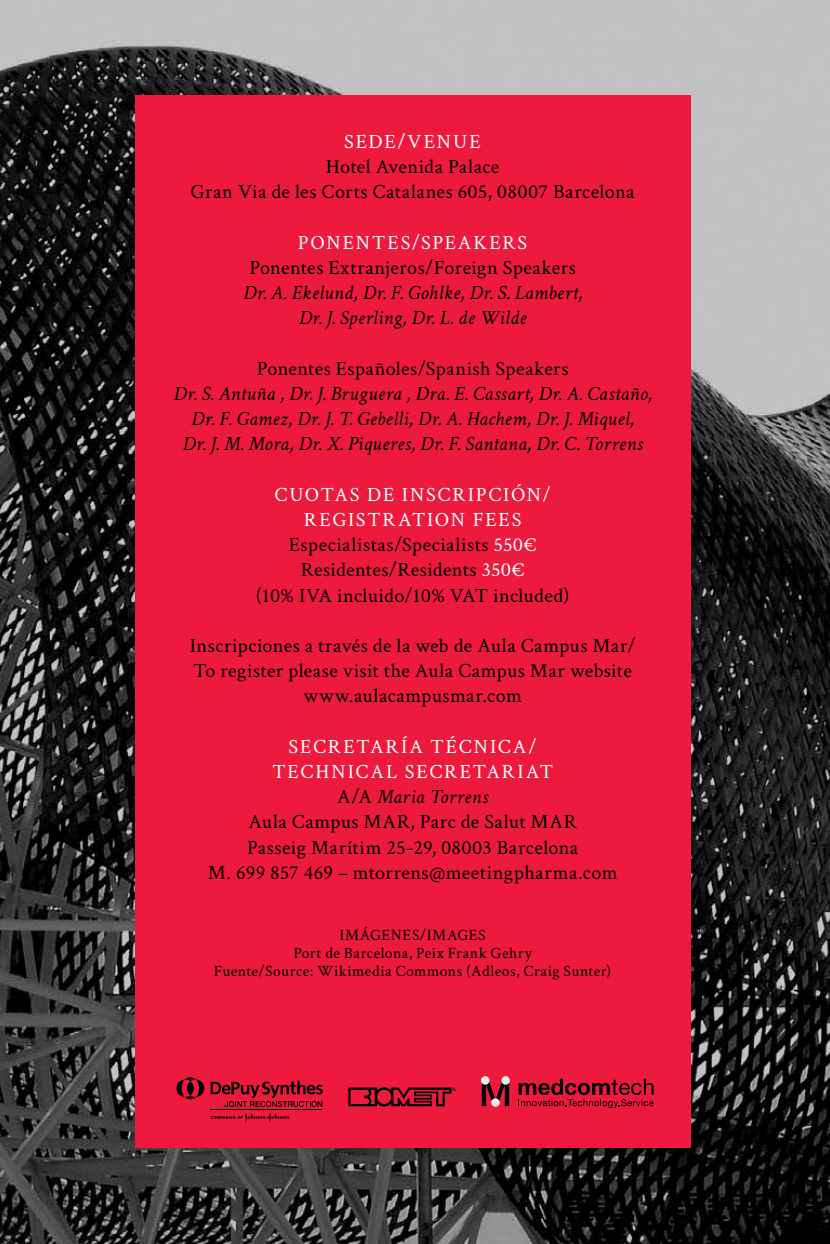
<style>
.page{position:relative;width:830px;height:1244px;background:#fff}
.page>*{position:absolute;margin:0;border:0;box-sizing:border-box;transform-origin:0 0}
.t1{font:20.25px/25.2px "Crimson Text";letter-spacing:.02em;color:#000;text-align:center}
.t2{font:italic 20.25px/25.2px "Crimson Text";letter-spacing:.015em;color:#000;text-align:center}
.t3{font:20.25px "Crimson Text";letter-spacing:.095em;color:#fff}
.t4{font:15.75px/18px "Crimson Text";letter-spacing:.03em;color:#000;text-align:center}
.s1{color:#fff}
.s2{font-style:normal}
</style>
<div class="page">
<img style="left:0;top:0;width:829px;height:1244px">
<div style="left:135px;top:96px;width:555px;height:1052px;background:#ed1a3e"></div>
<svg style="left:210px;top:1113px;width:79px;height:9px"></svg>
<svg style="left:176px;top:1077px;width:28px;height:23px"></svg>
<svg style="left:210px;top:1081px;width:113px;height:26px"></svg>
<hr style="left:210px;top:1109px;width:112px;height:1px;background:#000">
<svg style="left:348px;top:1087px;width:107px;height:19px"></svg>
<svg style="left:518px;top:1079px;width:135px;height:29px"></svg>
<svg style="left:481px;top:1076px;width:28px;height:30px"></svg>
<p class="t3" style="left:344px;top:128px;width:26px">Sede</p>
<p class="t3" style="left:397px;top:128px;width:85px">/VENUE</p>
<p class="t1" style="left:190px;top:153px;width:445px">Hotel Avenida Palace<br>Gran Via de les Corts Catalanes 605, 08007 Barcelona</p>
<p class="t3" style="left:298px;top:228px;width:88px">Ponentes</p>
<p class="t3" style="left:411px;top:228px;width:91px">/SpeAkers</p>
<p class="t1" style="left:249px;top:254px;width:328px">Ponentes Extranjeros/Foreign Speakers</p>
<p class="t2" style="left:243px;top:280px;width:340px">Dr. A. Ekelund, Dr. F. Gohlke, Dr. S. Lambert,<br>Dr. J. Sperling, Dr. L. de Wilde</p>
<p class="t1" style="left:257px;top:355px;width:313px">Ponentes Españoles/Spanish Speakers</p>
<p class="t2" style="left:173px;top:381px;width:479px">Dr. S. Antuña , Dr. J. Bruguera , Dra. E. Cassart, Dr. A. Castaño,<br>Dr. F. Gamez, Dr. J. T. Gebelli, Dr. A. Hachem, Dr. J. Miquel,<br>Dr. J. M. Mora, Dr. X. Piqueres, Dr. F. Santana, Dr. C. Torrens</p>
<p class="t3" style="left:274px;top:480px;width:45px">Cuotas</p>
<p class="t3" style="left:367px;top:480px;width:73px">de inscripció</p>
<p class="t3" style="left:526px;top:480px;width:25px">n/</p>
<p class="t1" style="left:256px;top:506px;width:315px"><span class="s1">REGISTRATION FEES<br></span>Especialistas/Specialists <span class="s1">550€<br></span>Residentes/Residents <span class="s1">350€<br></span>(10% IVA incluido/10% VAT included)</p>
<p class="t1" style="left:189px;top:632px;width:447px">Inscripciones a través de la web de Aula Campus Mar/<br>To register please visit the Aula Campus Mar website www.aulacampusmar.com</p>
<p class="t3" style="left:288px;top:732px;width:26px">SecretarÍa</p>
<p class="t3" style="left:430px;top:732px;width:73px">Técnica</p>
<p class="t3" style="left:528px;top:732px;width:10px">/</p>
<p class="t3" style="left:272px;top:757px;width:282px">TECHNICAL SECRETARIAT</p>
<p class="t2" style="left:337px;top:784px;width:152px"><span class="s2">A/A</span> Maria Torrens</p>
<p class="t1" style="left:248px;top:808px;width:329px">Aula Campus MAR, Parc de Salut MAR</p>
<p class="t1" style="left:247px;top:834px;width:332px">Passeig Marítim 25-29, 08003 Barcelona</p>
<p class="t1" style="left:208px;top:859px;width:411px">M. 699 857 469 – mtorrens@meetingpharma.com</p>
<p class="t4" style="left:214px;top:925px;width:398px">IMÁGENES/IMAGES<br>Port de Barcelona, Peix Frank Gehry<br>Fuente/Source: Wikimedia Commons (Adleos, Craig Sunter)</p>
</div>
